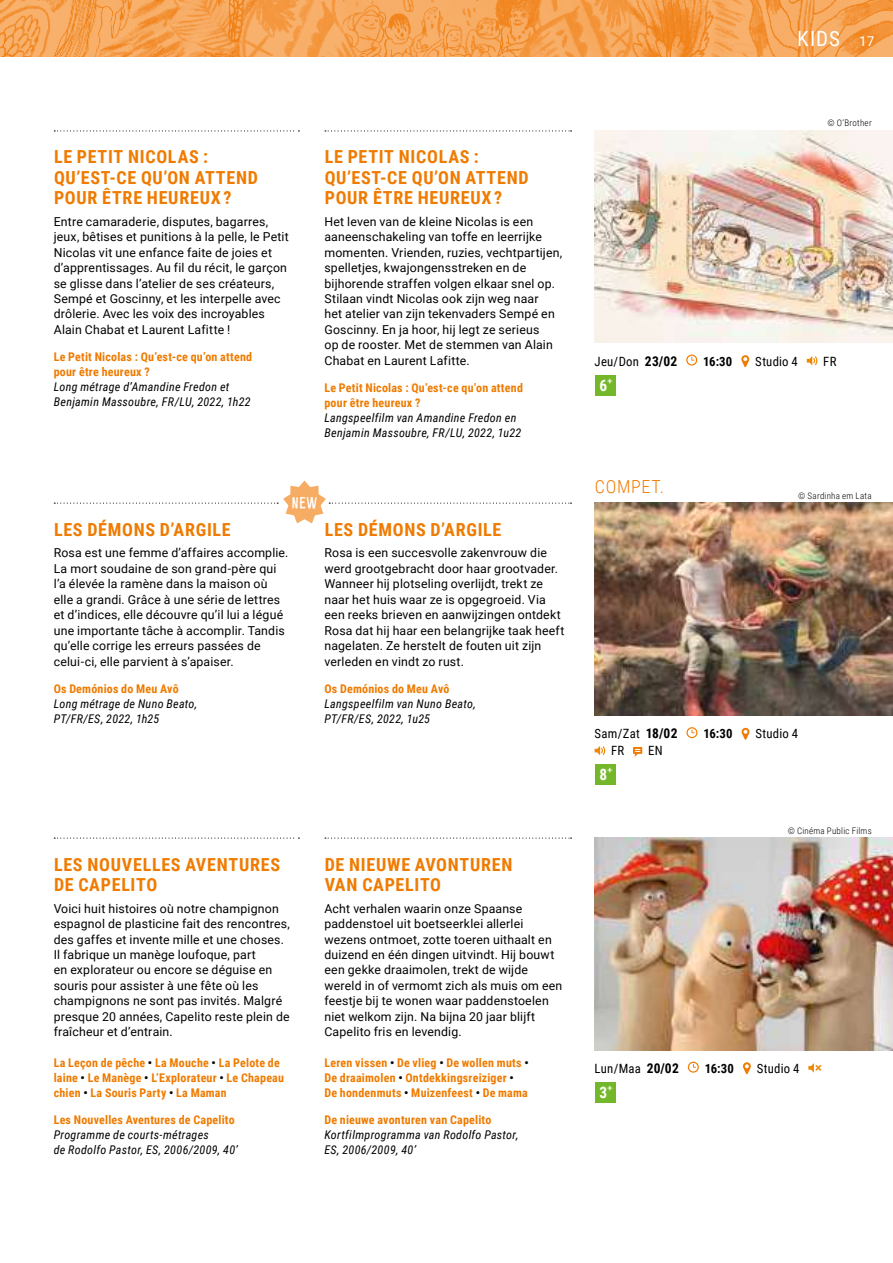
<style>
.page{position:relative;width:893px;height:1263px;background:#fff}
.page>*{position:absolute;margin:0;border:0;box-sizing:border-box;transform-origin:0 0}
.t1{font:21px "Roboto Condensed";color:#fff}
.t2{font:700 18px/20.2px "Roboto Condensed";letter-spacing:.04em;color:#ef7b00}
.t3{font:300 18px "Roboto Condensed";letter-spacing:.035em;color:#ef7b00}
.t4{font:700 15.75px "Roboto Condensed";color:#fff}
.t5{font:15px "Alsina Ultrajada";color:#fff}
.t6{font:12.75px "Roboto Condensed";letter-spacing:.015em;color:#000}
.t7{font:700 12.75px "Roboto Condensed";letter-spacing:-.01em;color:#000}
.t8{font:12.3px/15.5px "Roboto";letter-spacing:.015em;color:#000}
.t9{font:700 12px/15px "Roboto Condensed";letter-spacing:.02em;color:#ef7b00}
.t10{font:italic 12px/15px "Roboto Condensed";letter-spacing:.025em;color:#000}
.t11{font:300 9px "Roboto Condensed";letter-spacing:.03em;color:#000}
.t12{font:500 8.7px "Roboto";color:#fff}
.s1{color:#000}
.s2{font-family:"Roboto";font-size:13.5px}
.s3{font-weight:700;font-size:13.5px}
.s4{font-family:"Roboto";font-weight:700;color:#f08700}
</style>
<div class="page">
<img style="left:0;top:0;width:893px;height:56px">
<div style="left:686px;top:727px;width:11px;height:11px;border:1px solid #ef7b00;border-radius:50%"></div>
<svg style="left:741px;top:728px;width:8px;height:12px"></svg>
<svg style="left:595px;top:746px;width:10px;height:9px"></svg>
<svg style="left:633px;top:747px;width:9px;height:10px"></svg>
<img style="left:595px;top:837px;width:298px;height:213px">
<div style="left:688px;top:1062px;width:11px;height:11px;border:1px solid #ef7b00;border-radius:50%"></div>
<svg style="left:743px;top:1062px;width:8px;height:12px"></svg>
<svg style="left:808px;top:1063px;width:6px;height:10px"></svg>
<img style="left:595px;top:502px;width:298px;height:213px">
<div style="left:596px;top:764px;width:20px;height:20px;background:#75b72a"></div>
<div style="left:596px;top:1082px;width:20px;height:20px;background:#75b72a"></div>
<svg style="left:325px;top:837px;width:247px;height:2px"></svg>
<svg style="left:54px;top:837px;width:245px;height:2px"></svg>
<svg style="left:54px;top:480px;width:518px;height:43px"></svg>
<div style="left:686px;top:355px;width:11px;height:10px;border:1px solid #ef7b00;border-radius:50%"></div>
<svg style="left:691px;top:356px;width:4px;height:5px"></svg>
<svg style="left:741px;top:355px;width:8px;height:12px"></svg>
<svg style="left:807px;top:356px;width:10px;height:9px"></svg>
<img style="left:595px;top:130px;width:298px;height:213px">
<div style="left:596px;top:375px;width:20px;height:21px;background:#75b72a"></div>
<svg style="left:325px;top:130px;width:247px;height:1px"></svg>
<svg style="left:54px;top:130px;width:245px;height:1px"></svg>
<h2 class="t2" style="left:54px;top:146px;width:205px">LE PETIT NICOLAS :<br>QU’EST-CE QU’ON ATTEND<br>POUR ÊTRE HEUREUX ?</h2>
<p class="t8" style="left:54px;top:213px;width:237px">Entre camaraderie, disputes, bagarres, jeux, bêtises et punitions à la pelle, le Petit Nicolas vit une enfance faite de joies et d’apprentissages. Au fil du récit, le garçon se glisse dans l’atelier de ses créateurs, Sempé et Goscinny, et les interpelle avec drôlerie. Avec les voix des incroyables Alain Chabat et Laurent Lafitte !</p>
<p class="t9" style="left:54px;top:349px;width:200px">Le Petit Nicolas : Qu’est-ce qu’on attend pour être heureux ?</p>
<p class="t10" style="left:54px;top:379px;width:198px">Long métrage d’Amandine Fredon et<br>Benjamin Massoubre, FR/LU, 2022, 1h22</p>
<h2 class="t2" style="left:325px;top:146px;width:205px">LE PETIT NICOLAS :<br>QU’EST-CE QU’ON ATTEND<br>POUR ÊTRE HEUREUX ?</h2>
<p class="t8" style="left:324px;top:213px;width:239px">Het leven van de kleine Nicolas is een aaneenschakeling van toffe en leerrijke momenten. Vrienden, ruzies, vechtpartijen, spelletjes, kwajongensstreken en de bijhorende straffen volgen elkaar snel op.<br>Stilaan vindt Nicolas ook zijn weg naar<br>het atelier van zijn tekenvaders Sempé en Goscinny. En ja hoor, hij legt ze serieus<br>op de rooster. Met de stemmen van Alain Chabat en Laurent Lafitte.</p>
<p class="t9" style="left:324px;top:380px;width:200px">Le Petit Nicolas : Qu’est-ce qu’on attend pour être heureux ?</p>
<p class="t10" style="left:324px;top:410px;width:198px">Langspeelfilm van Amandine Fredon en<br>Benjamin Massoubre, FR/LU, 2022, 1u22</p>
<p class="t5" style="left:292px;top:492px;width:27px">NEW</p>
<h2 class="t2" style="left:54px;top:518px;width:178px">LES DÉMONS D’ARGILE</h2>
<p class="t8" style="left:54px;top:545px;width:236px">Rosa est une femme d’affaires accomplie.<br>La mort soudaine de son grand-père qui l’a élevée la ramène dans la maison où elle a grandi. Grâce à une série de lettres et d’indices, elle découvre qu’il lui a légué une importante tâche à accomplir. Tandis qu’elle corrige les erreurs passées de celui-ci, elle parvient à s’apaiser.</p>
<p class="t9" style="left:54px;top:680px;width:126px">Os Demónios do Meu Avô</p>
<p class="t10" style="left:54px;top:695px;width:145px">Long métrage de Nuno Beato,<br>PT/FR/ES, 2022, 1h25</p>
<h2 class="t2" style="left:325px;top:518px;width:178px">LES DÉMONS D’ARGILE</h2>
<p class="t8" style="left:324px;top:545px;width:241px">Rosa is een succesvolle zakenvrouw die werd grootgebracht door haar grootvader.<br>Wanneer hij plotseling overlijdt, trekt ze naar het huis waar ze is opgegroeid. Via een reeks brieven en aanwijzingen ontdekt Rosa dat hij haar een belangrijke taak heeft nagelaten. Ze herstelt de fouten uit zijn verleden en vindt zo rust.</p>
<p class="t9" style="left:324px;top:680px;width:126px">Os Demónios do Meu Avô</p>
<p class="t10" style="left:324px;top:695px;width:153px">Langspeelfilm van Nuno Beato,<br>PT/FR/ES, 2022, 1u25</p>
<h2 class="t2" style="left:54px;top:853px;width:228px">LES NOUVELLES AVENTURES<br>DE CAPELITO</h2>
<p class="t8" style="left:54px;top:900px;width:238px">Voici huit histoires où notre champignon espagnol de plasticine fait des rencontres, des gaffes et invente mille et une choses.<br>Il fabrique un manège loufoque, part<br>en explorateur ou encore se déguise en souris pour assister à une fête où les champignons ne sont pas invités. Malgré presque 20 années, Capelito reste plein de fraîcheur et d’entrain.</p>
<p class="t9" style="left:54px;top:1054px;width:232px">La Leçon de pêche <span class="s1">•</span> La Mouche <span class="s1">•</span> La Pelote de laine <span class="s1">•</span> Le Manège <span class="s1">•</span> L’Explorateur <span class="s1">•</span> Le Chapeau chien <span class="s1">•</span> La Souris Party <span class="s1">•</span> La Maman</p>
<p class="t9" style="left:54px;top:1111px;width:183px">Les Nouvelles Aventures de Capelito</p>
<p class="t10" style="left:54px;top:1126px;width:186px">Programme de courts-métrages<br>de Rodolfo Pastor, ES, 2006/2009, 40’</p>
<h2 class="t2" style="left:325px;top:853px;width:189px">DE NIEUWE AVONTUREN<br>VAN CAPELITO</h2>
<p class="t8" style="left:324px;top:900px;width:239px">Acht verhalen waarin onze Spaanse paddenstoel uit boetseerklei allerlei wezens ontmoet, zotte toeren uithaalt en duizend en één dingen uitvindt. Hij bouwt een gekke draaimolen, trekt de wijde wereld in of vermomt zich als muis om een feestje bij te wonen waar paddenstoelen niet welkom zijn. Na bijna 20 jaar blijft Capelito fris en levendig.</p>
<p class="t9" style="left:324px;top:1054px;width:206px">Leren vissen <span class="s1">•</span> De vlieg <span class="s1">•</span> De wollen muts <span class="s1">•<br></span>De draaimolen <span class="s1">•</span> Ontdekkingsreiziger <span class="s1">•<br></span>De hondenmuts <span class="s1">•</span> Muizenfeest <span class="s1">•</span> De mama</p>
<p class="t9" style="left:324px;top:1111px;width:168px">De nieuwe avonturen van Capelito</p>
<p class="t10" style="left:324px;top:1126px;width:195px">Kortfilmprogramma van Rodolfo Pastor,<br>ES, 2006/2009, 40’</p>
<h1 class="t1" style="left:797px;top:23px;width:79px">KIDS <span class="s2">17</span></h1>
<p class="t11" style="left:827px;top:117px;width:46px">© O’Brother</p>
<p class="t6" style="left:595px;top:352px;width:84px">Jeu/Don <span class="s3">23/02</span></p>
<p class="t7" style="left:703px;top:352px;width:31px">16:30</p>
<p class="t6" style="left:755px;top:352px;width:44px">Studio 4</p>
<p class="t6" style="left:823px;top:352px;width:15px">FR</p>
<p class="t4" style="left:599px;top:375px;width:9px">6</p>
<p class="t12" style="left:607px;top:375px;width:6px">+</p>
<h2 class="t3" style="left:595px;top:474px;width:71px">COMPET.</h2>
<p class="t11" style="left:798px;top:489px;width:75px">© Sardinha em Lata</p>
<p class="t6" style="left:595px;top:725px;width:84px">Sam/Zat <span class="s3">18/02</span></p>
<p class="t7" style="left:703px;top:725px;width:31px">16:30</p>
<p class="t6" style="left:755px;top:725px;width:44px">Studio 4</p>
<p class="t6" style="left:611px;top:742px;width:15px">FR</p>
<p class="t6" style="left:648px;top:742px;width:16px">EN</p>
<p class="t4" style="left:599px;top:764px;width:9px">8</p>
<p class="t12" style="left:607px;top:764px;width:6px">+</p>
<p class="t11" style="left:788px;top:824px;width:85px">© Cinéma Public Films</p>
<p class="t6" style="left:595px;top:1059px;width:86px">Lun/Maa <span class="s3">20/02</span></p>
<p class="t7" style="left:705px;top:1059px;width:31px">16:30</p>
<p class="t6" style="left:757px;top:1059px;width:67px">Studio 4 <span class="s4">×</span></p>
<p class="t4" style="left:599px;top:1081px;width:9px">3</p>
<p class="t12" style="left:607px;top:1082px;width:6px">+</p>
</div>
